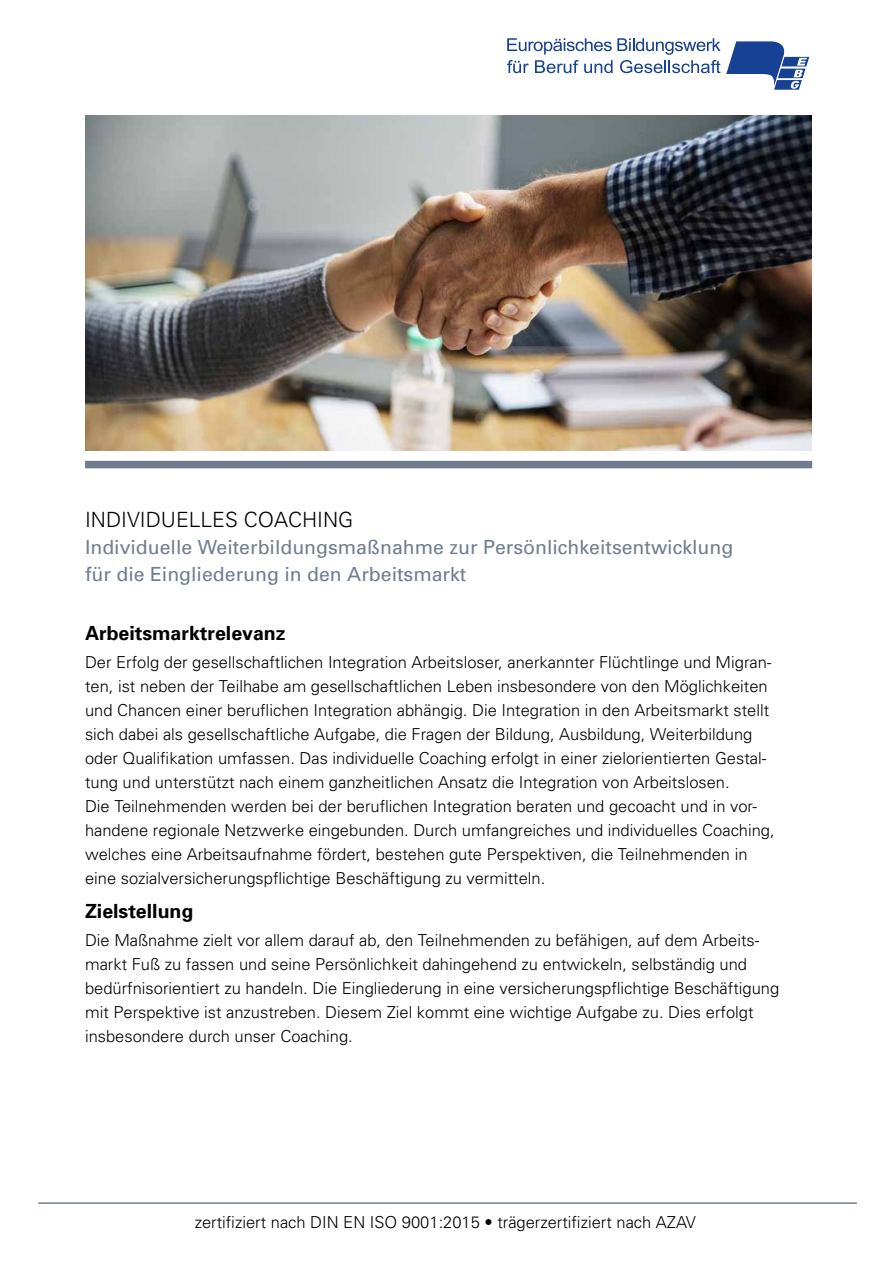
<style>
.page{position:relative;width:893px;height:1263px;background:#fff}
.page>*{position:absolute;margin:0;border:0;box-sizing:border-box;transform-origin:0 0}
.t1{font:300 21px "Univers";color:#000}
.t2{font:19.5px/27px "Univers";color:#707d91}
.t3{font:700 19.5px "Univers";color:#000}
.t4{font:300 16.5px/24px "Univers";color:#000}
</style>
<div class="page">
<svg style="left:507px;top:38px;width:302px;height:52px"></svg>
<hr style="left:38px;top:1202px;width:819px;height:2px;background:#707d91">
<div style="left:85px;top:461px;width:727px;height:7px;background:#707d91"></div>
<img style="left:86px;top:116px;width:725px;height:334px">
<p class="t1" style="left:85px;top:507px;width:270px">INDIVIDUELLES COACHING</p>
<p class="t2" style="left:85px;top:533px;width:650px">Individuelle Weiterbildungsmaßnahme zur Persönlichkeitsentwicklung für die Eingliederung in den Arbeitsmarkt</p>
<p class="t3" style="left:85px;top:620px;width:202px">Arbeitsmarktrelevanz</p>
<p class="t4" style="left:85px;top:649px;width:691px">Der Erfolg der gesellschaftlichen Integration Arbeitsloser, anerkannter Flüchtlinge und Migran&shy;ten, ist neben der Teilhabe am gesellschaftlichen Leben insbesondere von den Möglichkeiten und Chancen einer beruflichen Integration abhängig. Die Integration in den Arbeitsmarkt stellt sich dabei als gesellschaftliche Aufgabe, die Fragen der Bildung, Ausbildung, Weiterbildung oder Qualifikation umfassen. Das individuelle Coaching erfolgt in einer zielorientierten Gestal&shy;tung und unterstützt nach einem ganzheitlichen Ansatz die Integration von Arbeitslosen.<br>Die Teilnehmenden werden bei der beruflichen Integration beraten und gecoacht und in vor&shy;handene regionale Netzwerke eingebunden. Durch umfangreiches und individuelles Coaching, welches eine Arbeitsaufnahme fördert, bestehen gute Perspektiven, die Teilnehmenden in eine sozialversicherungspflichtige Beschäftigung zu vermitteln.</p>
<p class="t3" style="left:85px;top:898px;width:110px">Zielstellung</p>
<p class="t4" style="left:85px;top:928px;width:696px">Die Maßnahme zielt vor allem darauf ab, den Teilnehmenden zu befähigen, auf dem Arbeits&shy;markt Fuß zu fassen und seine Persönlichkeit dahingehend zu entwickeln, selbständig und bedürfnisorientiert zu handeln. Die Eingliederung in eine versicherungspflichtige Beschäftigung mit Perspektive ist anzustreben. Diesem Ziel kommt eine wichtige Aufgabe zu. Dies erfolgt insbesondere durch unser Coaching.</p>
<p class="t4" style="left:195px;top:1210px;width:503px">zertifiziert nach DIN EN ISO 9001:2015 • trägerzertifiziert nach AZAV</p>
</div>
